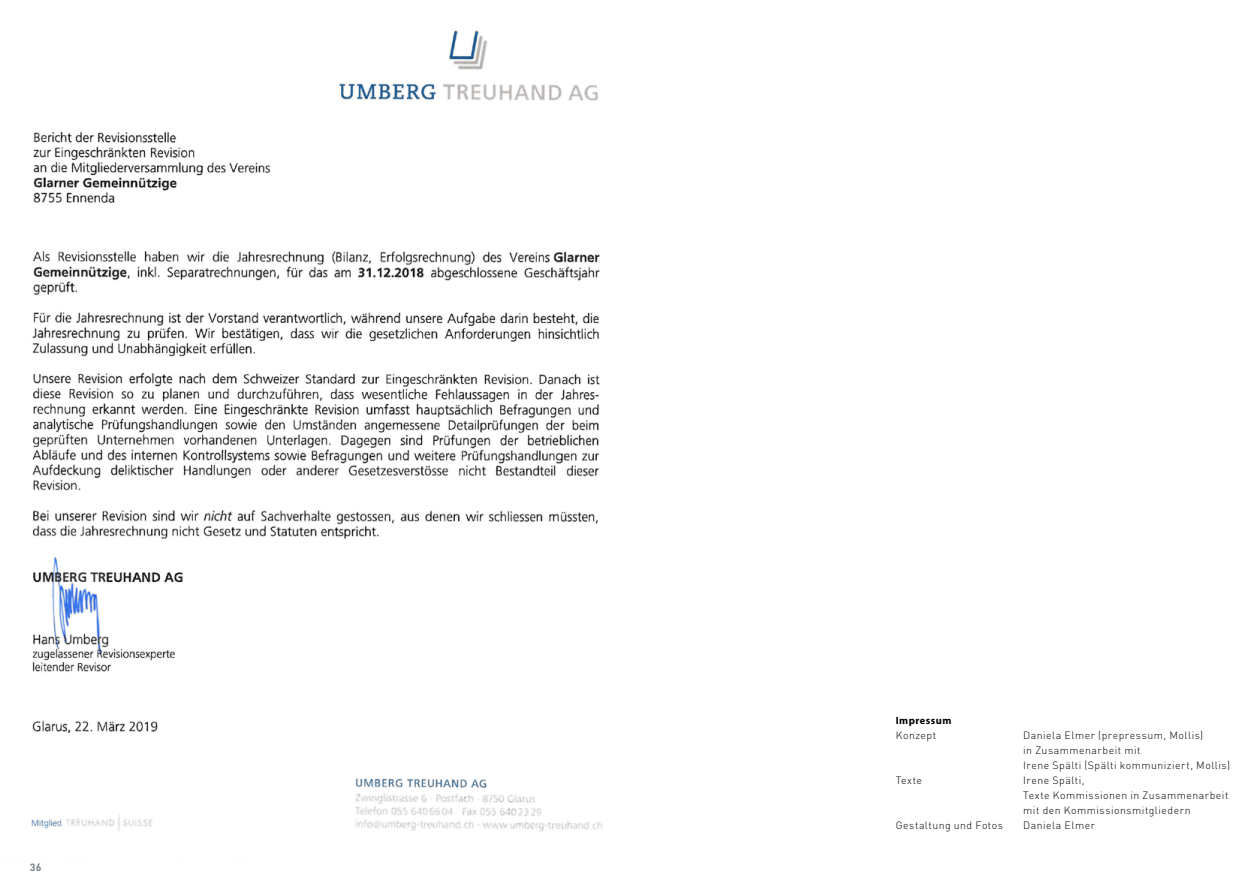
<style>
.page{position:relative;width:1259px;height:893px;background:#fff}
.page>*{position:absolute;margin:0;border:0;box-sizing:border-box;transform-origin:0 0}
.copy{font:300 10.5px/15px "DINOT";letter-spacing:.045em;color:#000}
.copy-2{font:700 10.5px "Myriad Pro";letter-spacing:.045em;color:#000}
.t1{font:700 10.5px "DINOT";color:#717e86}
</style>
<div class="page">
<img style="left:33px;top:131px;width:238px;height:72px">
<img style="left:32px;top:251px;width:568px;height:483px">
<img style="left:31px;top:778px;width:572px;height:54px">
<img style="left:339px;top:30px;width:259px;height:71px">
<p class="t1" style="left:30px;top:860px;width:13px">36</p>
<p class="copy-2" style="left:895px;top:713px;width:57px">Impressum</p>
<p class="copy" style="left:895px;top:727px;width:42px">Konzept</p>
<p class="copy" style="left:1023px;top:727px;width:208px">Daniela Elmer (prepressum, Mollis)<br>in Zusammenarbeit mit<br>Irene Spälti (Spälti kommuniziert, Mollis)</p>
<p class="copy" style="left:895px;top:772px;width:28px">Texte</p>
<p class="copy" style="left:1023px;top:772px;width:63px">Irene Spälti,</p>
<p class="copy" style="left:1023px;top:787px;width:207px">Texte Kommissionen in Zusammenarbeit mit den Kommissionsmitgliedern</p>
<p class="copy" style="left:895px;top:817px;width:109px">Gestaltung und Fotos</p>
<p class="copy" style="left:1023px;top:817px;width:73px">Daniela Elmer</p>
</div>
